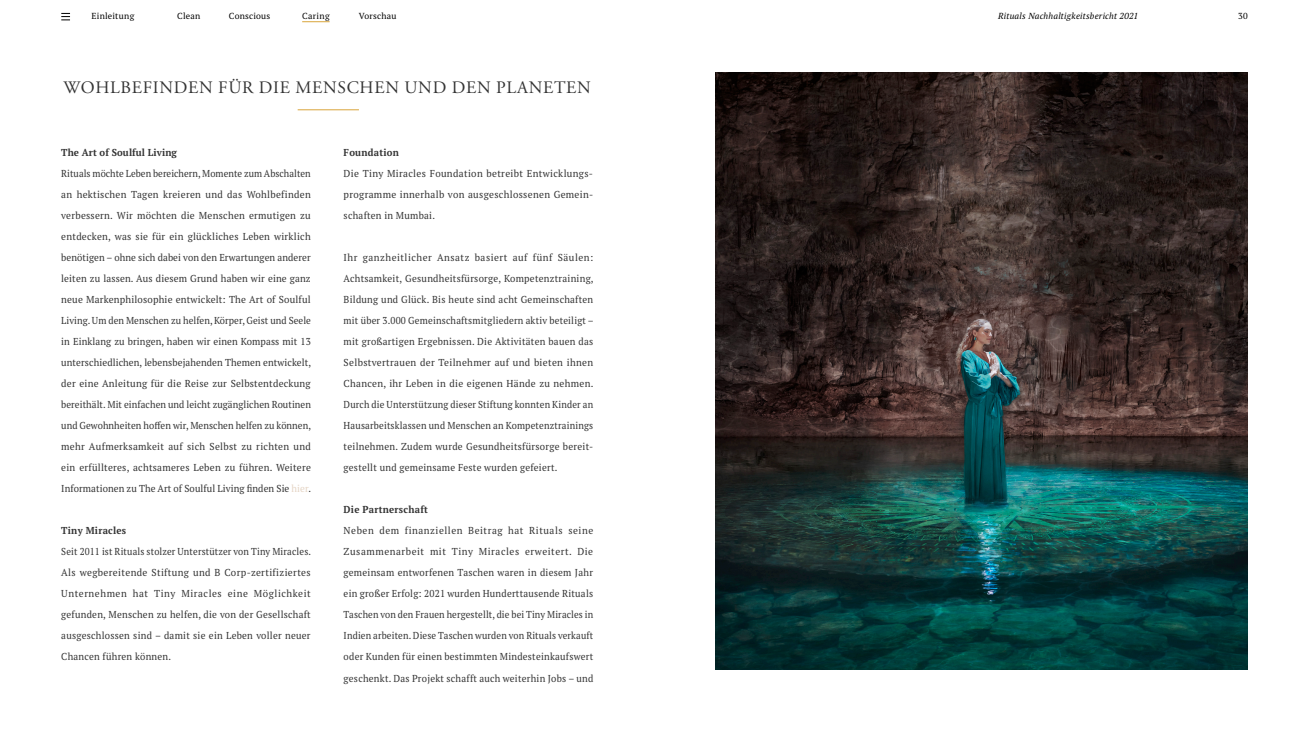
<style>
.page{position:relative;width:1309px;height:737px;background:#fff}
.page>*{position:absolute;margin:0;border:0;box-sizing:border-box;transform-origin:0 0}
.Kopje_nieuw{font:17.5px "Adobe Garamond Pro";letter-spacing:.04em;color:#333}
.Basis{font:10.06px/21px "PT Serif Pro";letter-spacing:.025em;color:#333;text-align:justify}
.Basis-2{font:10.06px/21px "PT Serif Pro";letter-spacing:.025em;color:#333;text-align:justify;scale:.93 1}
.Basis-3{font:10.06px/21px "PT Serif Pro";letter-spacing:.025em;color:#333;text-align:justify;scale:.92 1}
.Basis-4{font:700 10.06px "PT Serif Pro";letter-spacing:.025em;color:#333;scale:.95 1}
.navigatie{font:8.75px "PT Serif Pro";letter-spacing:.025em;color:#000}
.t1{font:italic 8.75px "PT Serif Pro";letter-spacing:.02em;color:#000}
.s1{color:#e5d4c4}
</style>
<div class="page">
<hr style="left:297px;top:109px;width:62px;height:1px;background:#d9a53b">
<img style="left:715px;top:72px;width:532px;height:597px">
<svg style="left:302px;top:22px;width:27px;height:1px"></svg>
<svg style="left:61px;top:13px;width:9px;height:7px"></svg>
<p class="navigatie" style="left:91px;top:10px;width:44px">Einleitung</p>
<p class="navigatie" style="left:177px;top:10px;width:25px">Clean</p>
<p class="navigatie" style="left:229px;top:10px;width:43px">Conscious</p>
<p class="navigatie" style="left:302px;top:10px;width:29px">Caring</p>
<p class="navigatie" style="left:359px;top:10px;width:39px">Vorschau</p>
<p class="t1" style="left:998px;top:10px;width:141px">Rituals Nachhaltigkeitsbericht 2021</p>
<p class="navigatie" style="left:1237px;top:10px;width:11px">30</p>
<p class="Kopje_nieuw" style="left:64px;top:77px;width:529px">WOHLBEFINDEN FÜR DIE MENSCHEN UND DEN PLANETEN</p>
<p class="Basis-4" style="left:61px;top:146px;width:123px">The Art of Soulful Living</p>
<p class="Basis-2" style="left:61px;top:163px;width:270px">Rituals möchte Leben bereichern, Momente zum Abschalten an hektischen Tagen kreieren und das Wohlbefinden verbessern. Wir möchten die Menschen ermutigen zu entdecken, was sie für ein glückliches Leben wirklich benötigen – ohne sich dabei von den Erwartungen anderer leiten zu lassen. Aus diesem Grund haben wir eine ganz neue Markenphilosophie entwickelt: The Art of Soulful Living. Um den Menschen zu helfen, Körper, Geist und Seele in Einklang zu bringen, haben wir einen Kompass mit 13 unterschiedlichen, lebensbejahenden Themen entwickelt, der eine Anleitung für die Reise zur Selbstentdeckung bereithält. Mit einfachen und leicht zugänglichen Routinen und Gewohnheiten hoffen wir, Menschen helfen zu können, mehr Aufmerksamkeit auf sich Selbst zu richten und ein erfüllteres, achtsameres Leben zu führen. Weitere Informationen zu The Art of Soulful Living finden Sie <span class="s1">hier</span>.</p>
<p class="Basis-4" style="left:61px;top:524px;width:70px">Tiny Miracles</p>
<p class="Basis-3" style="left:61px;top:541px;width:273px">Seit 2011 ist Rituals stolzer Unterstützer von Tiny Miracles.<br>Als wegbereitende Stiftung und B Corp-zertifiziertes Unternehmen hat Tiny Miracles eine Möglichkeit gefunden, Menschen zu helfen, die von der Gesellschaft ausgeschlossen sind – damit sie ein Leben voller neuer Chancen führen können.</p>
<p class="Basis-4" style="left:343px;top:146px;width:60px">Foundation</p>
<p class="Basis" style="left:343px;top:163px;width:251px;text-align:left">Die Tiny Miracles Foundation betreibt Entwicklungs&shy;programme innerhalb von ausgeschlossenen Gemein&shy;schaften in Mumbai.</p>
<p class="Basis" style="left:343px;top:247px;width:251px">Ihr ganzheitlicher Ansatz basiert auf fünf Säulen:<br>Achtsamkeit, Gesundheitsfürsorge, Kompetenztraining, Bildung und Glück. Bis heute sind acht Gemeinschaften mit über 3.000 Gemeinschaftsmitgliedern aktiv beteiligt – mit großartigen Ergebnissen. Die Aktivitäten bauen das Selbstvertrauen der Teilnehmer auf und bieten ihnen Chancen, ihr Leben in die eigenen Hände zu nehmen.<br>Durch die Unterstützung dieser Stiftung konnten Kinder an Hausarbeitsklassen und Menschen an Kompetenztrainings teilnehmen. Zudem wurde Gesundheitsfürsorge bereit&shy;gestellt und gemeinsame Feste wurden gefeiert.</p>
<p class="Basis-4" style="left:343px;top:503px;width:90px">Die Partnerschaft</p>
<p class="Basis" style="left:343px;top:520px;width:251px">Neben dem finanziellen Beitrag hat Rituals seine Zusammenarbeit mit Tiny Miracles erweitert. Die gemeinsam entworfenen Taschen waren in diesem Jahr ein großer Erfolg: 2021 wurden Hunderttausende Rituals Taschen von den Frauen hergestellt, die bei Tiny Miracles in Indien arbeiten. Diese Taschen wurden von Rituals verkauft oder Kunden für einen bestimmten Mindesteinkaufswert geschenkt. Das Projekt schafft auch weiterhin Jobs – und</p>
</div>
